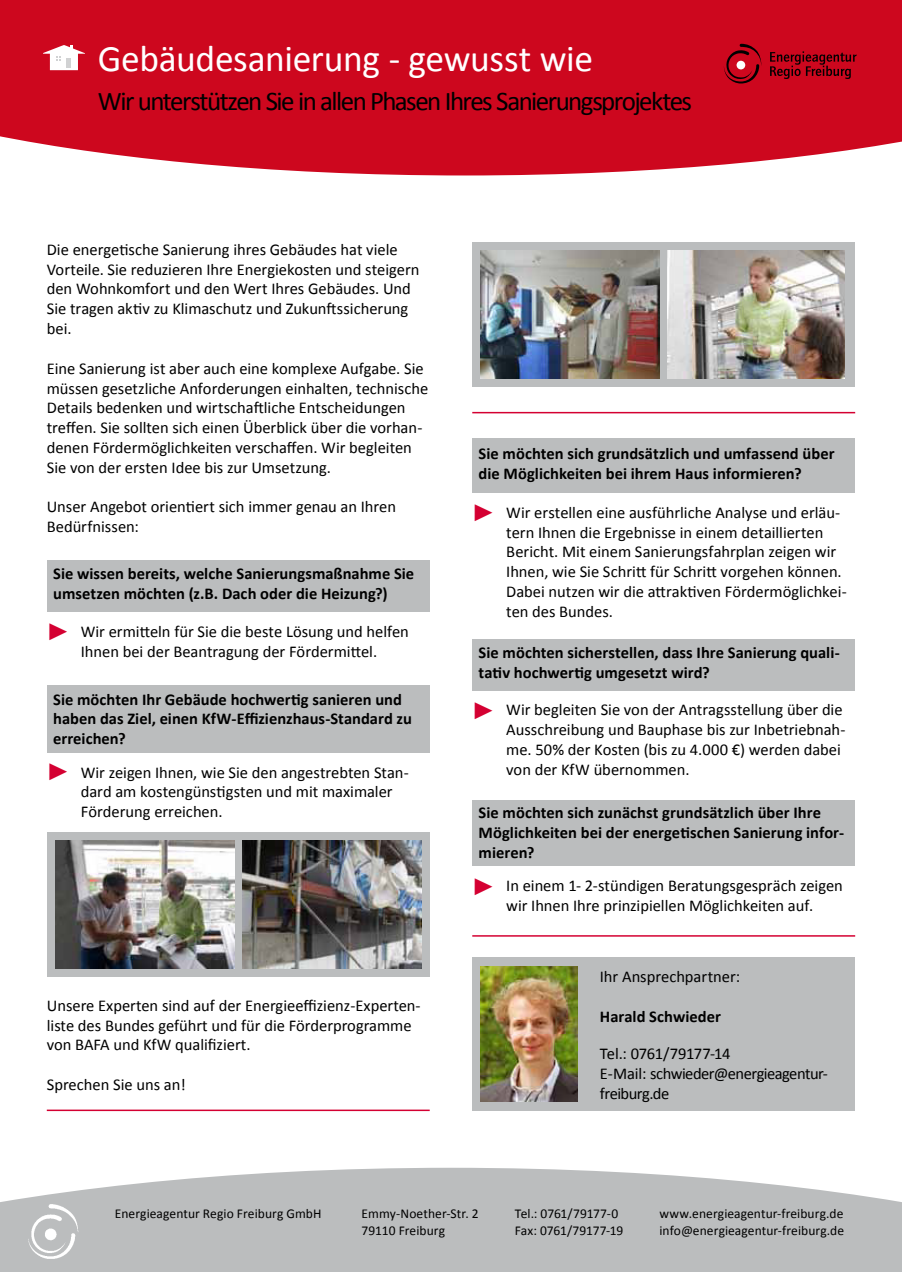
<style>
.page{position:relative;width:902px;height:1272px;background:#fff}
.page>*{position:absolute;margin:0;border:0;box-sizing:border-box;transform-origin:0 0}
.t1{font:37.5px "Calibri";letter-spacing:-.01em;color:#fff}
.t2{font:27px "Calibri";letter-spacing:-.06em;color:#000}
.t3{font:16.5px/19.8px "Calibri";letter-spacing:-.005em;color:#000}
.t4{font:700 16.5px/19.8px "Calibri";color:#000}
.t5{font:16.5px/19.8px "Calibri";letter-spacing:-.03em;color:#000}
.t6{font:13.5px/17px "Calibri";letter-spacing:.005em;color:#000}
.s1{font-family:"Minion Pro";font-size:36px;color:#d40032}
</style>
<div class="page">
<svg style="left:0;top:1167px;width:901px;height:104px;background:#c2c4c5"></svg>
<svg style="left:0;top:0;width:901px;height:175px;background:#d0172d"></svg>
<div style="left:47px;top:561px;width:382px;height:51px;background:#bbbdbe"></div>
<div style="left:712px;top:28px;width:158px;height:59px;background:#cd071e"></div>
<svg style="left:770px;top:51px;width:86px;height:28px"></svg>
<svg style="left:724px;top:44px;width:37px;height:39px"></svg>
<div style="left:472px;top:242px;width:383px;height:145px;background:#bbbdbe"></div>
<img style="left:668px;top:251px;width:176px;height:127px">
<img style="left:480px;top:251px;width:179px;height:127px">
<div style="left:47px;top:832px;width:382px;height:144px;background:#bbbdbe"></div>
<img style="left:55px;top:840px;width:179px;height:128px">
<img style="left:242px;top:840px;width:179px;height:128px">
<hr style="left:47px;top:1109px;width:382px;height:2px;background:#d40032">
<hr style="left:472px;top:412px;width:383px;height:1px;background:#d40032">
<hr style="left:472px;top:935px;width:383px;height:1px;background:#d40032">
<div style="left:51px;top:53px;width:26px;height:16px;background:#fff"></div>
<div style="left:66px;top:58px;width:5px;height:10px;background:#d1d2d3"></div>
<div style="left:50px;top:28px;width:28px;height:17px;border:1px solid #cd071e"></div>
<svg style="left:30px;top:29px;width:68px;height:31px"></svg>
<div style="left:472px;top:957px;width:383px;height:153px;background:#bbbdbe"></div>
<img style="left:480px;top:966px;width:97px;height:135px">
<div style="left:47px;top:685px;width:382px;height:67px;background:#bbbdbe"></div>
<div style="left:472px;top:438px;width:383px;height:54px;background:#bbbdbe"></div>
<div style="left:472px;top:639px;width:383px;height:51px;background:#bbbdbe"></div>
<div style="left:472px;top:800px;width:383px;height:66px;background:#bbbdbe"></div>
<img style="left:28px;top:1203px;width:51px;height:56px">
<h1 class="t1" style="left:98px;top:35px;width:497px">Gebäudesanierung - gewusst wie</h1>
<h2 class="t2" style="left:98px;top:84px;width:595px">Wir unterstützen Sie in allen Phasen Ihres Sanierungsprojektes</h2>
<p class="t3" style="left:47px;top:239px;width:374px">Die energeische Sanierung ihres Gebäudes hat viele Vorteile. Sie reduzieren Ihre Energiekosten und steigern den Wohnkomfort und den Wert Ihres Gebäudes. Und Sie tragen akiv zu Klimaschutz und Zukuntssicherung bei.</p>
<p class="t3" style="left:47px;top:358px;width:383px">Eine Sanierung ist aber auch eine komplexe Aufgabe. Sie müssen gesetzliche Anforderungen einhalten, technische Details bedenken und wirtschatliche Entscheidungen trefen. Sie sollten sich einen Überblick über die vorhan&shy;denen Fördermöglichkeiten verschafen. Wir begleiten Sie von der ersten Idee bis zur Umsetzung.</p>
<p class="t3" style="left:47px;top:497px;width:351px">Unser Angebot orieniert sich immer genau an Ihren<br>Bedürfnissen:</p>
<p class="t4" style="left:53px;top:565px;width:362px">Sie wissen bereits, welche Sanierungsmaßnahme Sie umsetzen möchten (z.B. Dach oder die Heizung?)</p>
<p class="t3" style="left:47px;top:621px;width:363px;text-align:center"><span class="s1">▶</span> Wir ermiteln für Sie die beste Lösung und helfen<br>Ihnen bei der Beantragung der Fördermitel.</p>
<p class="t4" style="left:53px;top:689px;width:360px">Sie möchten Ihr Gebäude hochwerig sanieren und haben das Ziel, einen KfW-Eizienzhaus-Standard zu erreichen?</p>
<p class="t3" style="left:81px;top:762px;width:329px;text-indent:-34px"><span class="s1">▶</span> Wir zeigen Ihnen, wie Sie den angestrebten Stan&shy;dard am kostengünsigsten und mit maximaler<br>Förderung erreichen.</p>
<p class="t3" style="left:47px;top:995px;width:375px">Unsere Experten sind auf der Energieeizienz-Experten&shy;liste des Bundes geführt und für die Förderprogramme von BAFA und KfW qualiiziert.</p>
<p class="t3" style="left:47px;top:1074px;width:140px">Sprechen Sie uns an!</p>
<p class="t4" style="left:478px;top:444px;width:357px">Sie möchten sich grundsätzlich und umfassend über die Möglichkeiten bei ihrem Haus informieren?</p>
<p class="t3" style="left:506px;top:502px;width:342px;text-indent:-34px"><span class="s1">▶</span> Wir erstellen eine ausführliche Analyse und erläu&shy;tern Ihnen die Ergebnisse in einem detaillierten Bericht. Mit einem Sanierungsfahrplan zeigen wir Ihnen, wie Sie Schrit für Schrit vorgehen können.<br>Dabei nutzen wir die atrakiven Fördermöglichkei&shy;ten des Bundes.</p>
<p class="t4" style="left:478px;top:643px;width:362px">Sie möchten sicherstellen, dass Ihre Sanierung quali&shy;taiv hochwerig umgesetzt wird?</p>
<p class="t3" style="left:506px;top:700px;width:341px;text-indent:-34px"><span class="s1">▶</span> Wir begleiten Sie von der Antragsstellung über die Ausschreibung und Bauphase bis zur Inbetriebnah&shy;me. 50% der Kosten (bis zu 4.000 €) werden dabei von der KfW übernommen.</p>
<p class="t4" style="left:478px;top:804px;width:367px">Sie möchten sich zunächst grundsätzlich über Ihre<br>Möglichkeiten bei der energeischen Sanierung infor&shy;mieren?</p>
<p class="t3" style="left:472px;top:875px;width:372px;text-align:center"><span class="s1">▶</span> In einem 1- 2-stündigen Beratungsgespräch zeigen wir Ihnen Ihre prinzipiellen Möglichkeiten auf.</p>
<p class="t3" style="left:600px;top:967px;width:142px">Ihr Ansprechpartner:</p>
<p class="t4" style="left:600px;top:1007px;width:122px">Harald Schwieder</p>
<p class="t5" style="left:600px;top:1043px;width:229px">Tel.: 0761/79177-14<br>E-Mail: schwieder@energieagentur&shy;freiburg.de</p>
<p class="t6" style="left:361px;top:1205px;width:118px">Emmy-Noether-Str. 2<br>79110 Freiburg</p>
<p class="t6" style="left:514px;top:1205px;width:110px">Tel.: 0761/79177-0<br>Fax: 0761/79177-19</p>
<p class="t6" style="left:115px;top:1205px;width:208px">Energieagentur Regio Freiburg GmbH</p>
<p class="t6" style="left:659px;top:1205px;width:186px">www.energieagentur-freiburg.de info@energieagentur-freiburg.de</p>
</div>
